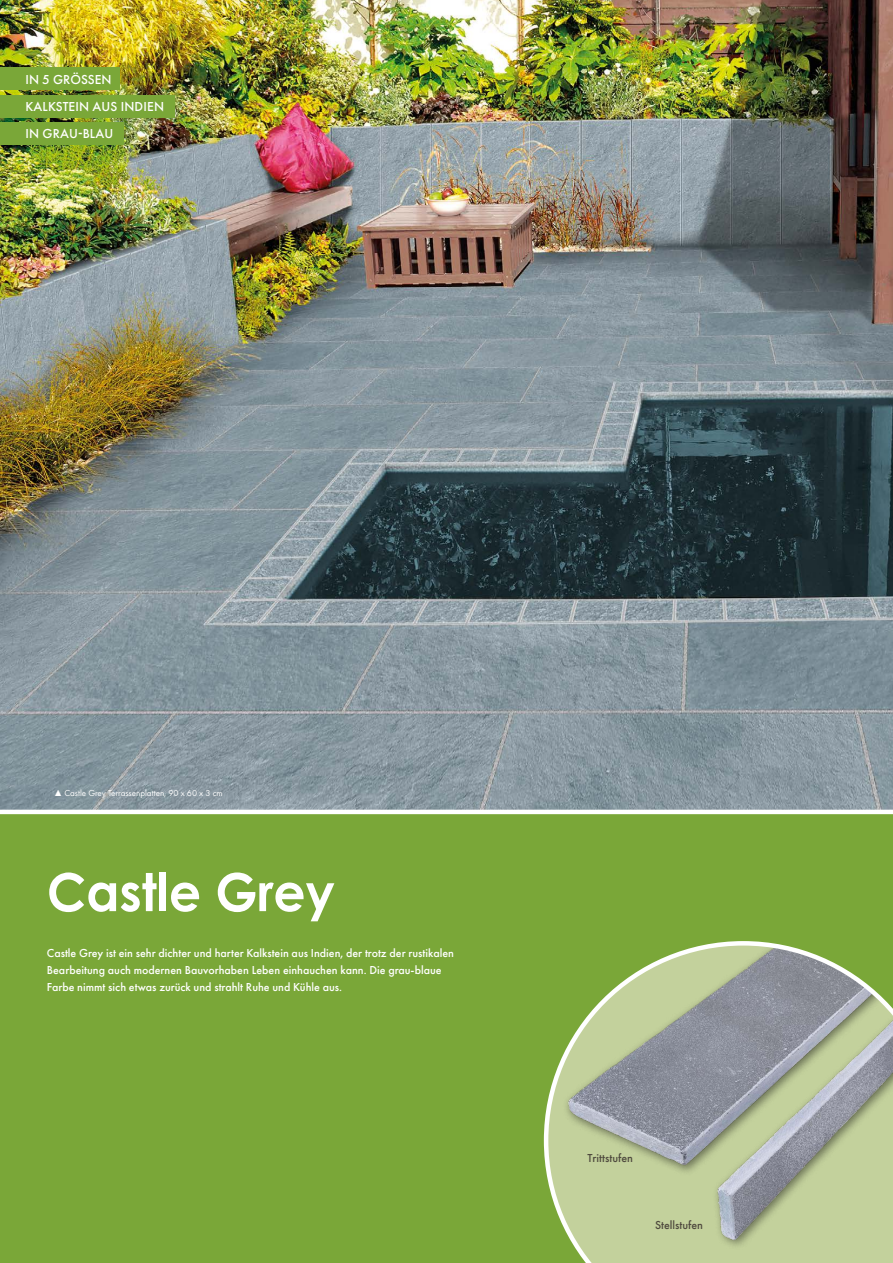
<style>
.page{position:relative;width:893px;height:1263px;background:#fff}
.page>*{position:absolute;margin:0;border:0;box-sizing:border-box;transform-origin:0 0}
.t1{font:700 52.5px "Century Gothic";color:#fff;scale:.96 1}
.t2{font:500 13.5px/27px "Futura PT";letter-spacing:.01em;color:#fff}
.t3{font:500 12px/17.2px "Futura PT";color:#fff}
.t4{font:500 12px "Futura PT";color:#4f4a3e}
.t5{font:9px "Futura PT";color:#fff}
.s1{font-family:"Arial";font-weight:700}
</style>
<div class="page">
<div style="left:0;top:812px;width:893px;height:451px;background:#7aa738"></div>
<img style="left:0;top:0;width:893px;height:810px">
<div style="left:0;top:68px;width:119px;height:22px;background:#7aa738"></div>
<div style="left:0;top:95px;width:174px;height:22px;background:#7aa738"></div>
<div style="left:0;top:122px;width:123px;height:22px;background:#7aa738"></div>
<svg style="left:544px;top:941px;width:348px;height:322px;background:#a9b693"></svg>
<hr style="left:0;top:810px;width:893px;height:4px;background:#fff">
<p class="t2" style="left:26px;top:66px;width:140px">IN 5 GRÖSSEN<br>KALKSTEIN AUS INDIEN<br>IN GRAU-BLAU</p>
<p class="t5" style="left:54px;top:787px;width:170px"><span class="s1">▲</span> Castle Grey Terrassenplatten, 90 x 60 x 3 cm</p>
<h1 class="t1" style="left:47px;top:859px;width:301px">Castle Grey</h1>
<p class="t3" style="left:47px;top:944px;width:409px">Castle Grey ist ein sehr dichter und harter Kalkstein aus Indien, der trotz der rustikalen<br>Bearbeitung auch modernen Bauvorhaben Leben einhauchen kann. Die grau-blaue<br>Farbe nimmt sich etwas zurück und strahlt Ruhe und Kühle aus.</p>
<p class="t4" style="left:587px;top:1151px;width:47px">Trittstufen</p>
<p class="t4" style="left:655px;top:1218px;width:50px">Stellstufen</p>
</div>
